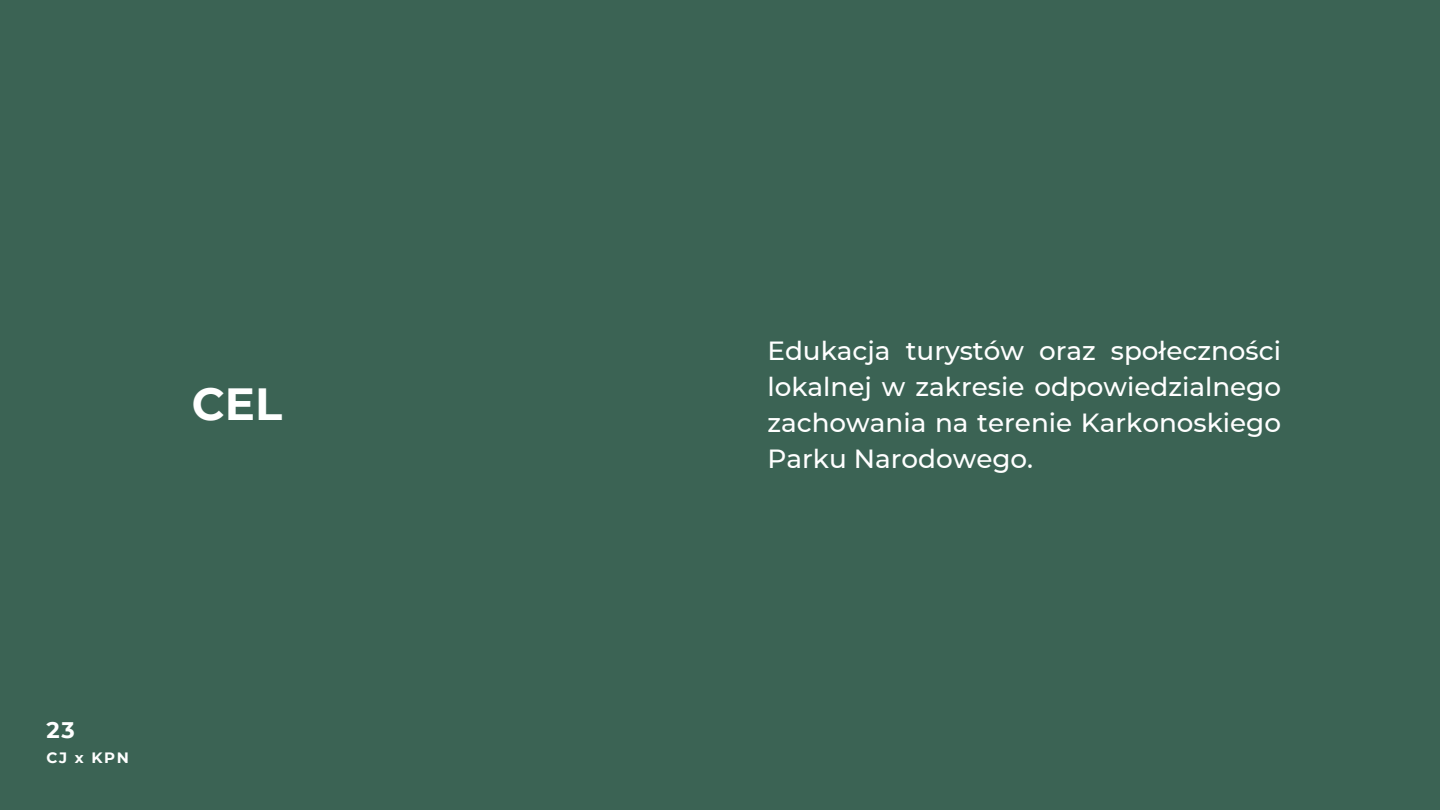
<style>
.page{position:relative;width:1440px;height:810px;background:#3b6354}
.page>*{position:absolute;margin:0;border:0;box-sizing:border-box;transform-origin:0 0}
.t1{font:700 45px "Montserrat";color:#fff}
.t2{font:500 26.25px/36px "Montserrat";color:#fff;text-align:justify}
.t3{font:700 22.5px "Montserrat";color:#fff}
.t4{font:700 15px "Montserrat";color:#fff}
</style>
<div class="page">
<h2 class="t1" style="left:192px;top:377px;width:92px">CEL</h2>
<h1 class="t3" style="left:47px;top:716px;width:30px">23</h1>
<p class="t4" style="left:47px;top:749px;width:84px">CJ x KPN</p>
<p class="t2" style="left:767px;top:333px;width:515px">Edukacja turystów oraz społeczności lokalnej w zakresie odpowiedzialnego zachowania na terenie Karkonoskiego Parku Narodowego.</p>
</div>
